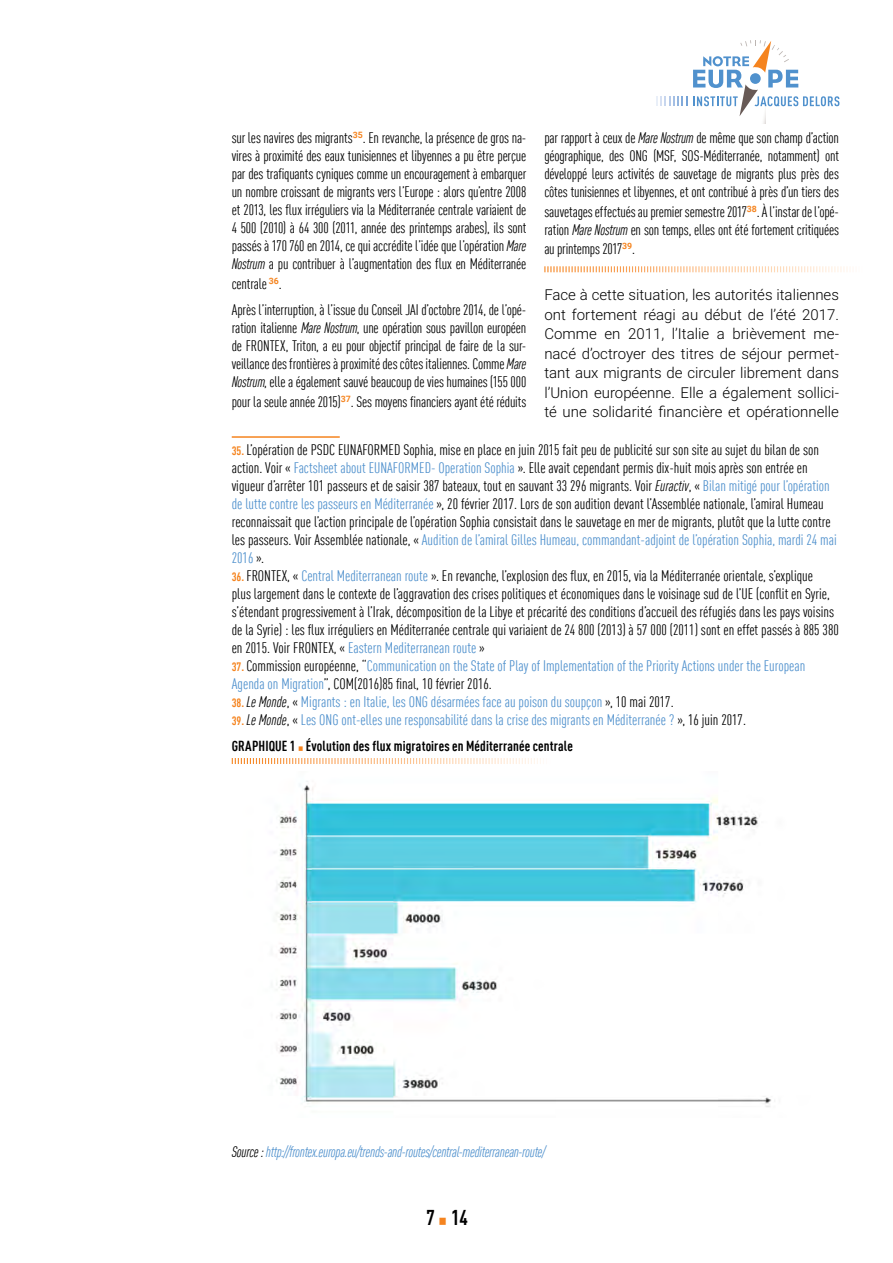
<style>
.page{position:relative;width:893px;height:1263px;background:#fff}
.page>*{position:absolute;margin:0;border:0;box-sizing:border-box;transform-origin:0 0}
.t1{font:700 condensed 21px "DIN Offc Pro";color:#000}
.t2{font:condensed 15px/18px "DIN Offc Pro";color:#000}
.t3{font:condensed 15px/18px "DIN Offc Pro";color:#5091cd}
.t4{font:300 15px/19.5px "Roboto";color:#000;text-align:justify}
.t5{font:italic condensed 15px "DIN Offc Pro";letter-spacing:-.02em;color:#5091cd}
.t6{font:700 condensed 14.25px "DIN Offc Pro";letter-spacing:.01em;color:#000}
.s1{font-style:italic}
.s2{font-weight:700;font-size:12px;color:#f5841f}
.s3{color:#5091cd}
.s4{color:#000}
.s5{font-style:italic;color:#000}
.s6{font-family:"DejaVu Serif Condensed";font-weight:400;font-stretch:normal;font-size:9px;color:#f5841f}
.s7{font-family:"DejaVu Serif Condensed";font-weight:400;font-stretch:normal;font-size:14.25px;color:#f5841f}
</style>
<div class="page">
<svg style="left:656px;top:96px;width:31px;height:10px"></svg>
<svg style="left:693px;top:40px;width:146px;height:76px"></svg>
<hr style="left:232px;top:436px;width:108px;height:2px;background:#f5841f">
<svg style="left:544px;top:266px;width:304px;height:6px"></svg>
<svg style="left:232px;top:758px;width:309px;height:6px"></svg>
<img style="left:273px;top:781px;width:498px;height:326px">
<p class="t2" style="left:232px;top:128px;width:296px;text-align:justify">sur les navires des migrants<sup>35</sup>. En revanche, la présence de gros na&shy;vires à proximité des eaux tunisiennes et libyennes a pu être perçue par des trafiquants cyniques comme un encouragement à embarquer un nombre croissant de migrants vers l’Europe : alors qu’entre 2008 et 2013, les flux irréguliers via la Méditerranée centrale variaient de 4 500 (2010) à 64 300 (2011, année des printemps arabes), ils sont passés à 170 760 en 2014, ce qui accrédite l’idée que l’opération <span class="s1">Mare Nostrum</span> a pu contribuer à l’augmentation des flux en Méditerranée</p>
<p class="t2" style="left:232px;top:269px;width:296px;line-height:26.5px">centrale <sup>36</sup>.<br>Après l’interruption, à l’issue du Conseil JAI d’octobre 2014, de l’opé-</p>
<p class="t2" style="left:232px;top:318px;width:296px;text-align:justify">ration italienne <span class="s1">Mare Nostrum</span>, une opération sous pavillon européen de FRONTEX, Triton, a eu pour objectif principal de faire de la sur&shy;veillance des frontières à proximité des côtes italiennes. Comme <span class="s1">Mare Nostrum</span>, elle a également sauvé beaucoup de vies humaines (155 000</p>
<p class="t2" style="left:232px;top:391px;width:296px">pour la seule année 2015)<sup>37</sup>. Ses moyens financiers ayant été réduits</p>
<p class="t2" style="left:232px;top:440px;width:607px"><span class="s2">35.</span> L’opération de PSDC EUNAFORMED Sophia, mise en place en juin 2015 fait peu de publicité sur son site au sujet du bilan de son action. Voir « <span class="s3">Factsheet about EUNAFORMED- Operation Sophia</span> ». Elle avait cependant permis dix-huit mois après son entrée en vigueur d’arrêter 101 passeurs et de saisir 387 bateaux, tout en sauvant 33 296 migrants. Voir <span class="s1">Euractiv</span>, « <span class="s3">Bilan mitigé pour l’opération de lutte contre les passeurs en Méditerranée</span> », 20 février 2017. Lors de son audition devant l’Assemblée nationale, l’amiral Humeau reconnaissait que l’action principale de l’opération Sophia consistait dans le sauvetage en mer de migrants, plutôt que la lutte contre les passeurs. Voir Assemblée nationale, « <span class="s3">Audition de l’amiral Gilles Humeau, commandant-adjoint de l’opération Sophia, mardi 24 mai 2016</span> ».</p>
<p class="t2" style="left:232px;top:566px;width:609px"><span class="s2">36.</span> FRONTEX, « <span class="s3">Central Mediterranean route</span> ». En revanche, l’explosion des flux, en 2015, via la Méditerranée orientale, s’explique<br>plus largement dans le contexte de l’aggravation des crises politiques et économiques dans le voisinage sud de l’UE (conflit en Syrie, s’étendant progressivement à l’Irak, décomposition de la Libye et précarité des conditions d’accueil des réfugiés dans les pays voisins de la Syrie) : les flux irréguliers en Méditerranée centrale qui variaient de 24 800 (2013) à 57 000 (2011) sont en effet passés à 885 380 en 2015. Voir FRONTEX, « <span class="s3">Eastern Mediterranean route</span> »</p>
<p class="t3" style="left:232px;top:656px;width:575px"><span class="s2">37.</span> <span class="s4">Commission européenne, “</span>Communication on the State of Play of Implementation of the Priority Actions under the European<br>Agenda on Migration<span class="s4">”, COM(2016)85 final, 10 février 2016.</span></p>
<p class="t3" style="left:232px;top:692px;width:443px"><span class="s2">38.</span> <span class="s5">Le Monde</span><span class="s4">, «</span> Migrants : en Italie, les ONG désarmées face au poison du soupçon <span class="s4">», 10 mai 2017.</span></p>
<p class="t3" style="left:232px;top:710px;width:516px"><span class="s2">39.</span> <span class="s5">Le Monde</span><span class="s4">, «</span> Les ONG ont-elles une responsabilité dans la crise des migrants en Méditerranée ? <span class="s4">», 16 juin 2017.</span></p>
<p class="t2" style="left:544px;top:128px;width:296px;text-align:justify">par rapport à ceux de <span class="s1">Mare Nostrum</span> de même que son champ d’action géographique, des ONG (MSF, SOS-Méditerranée, notamment) ont développé leurs activités de sauvetage de migrants plus près des côtes tunisiennes et libyennes, et ont contribué à près d’un tiers des</p>
<p class="t2" style="left:544px;top:201px;width:296px">sauvetages effectués au premier semestre 2017<sup>38</sup>. À l’instar de l’opé&shy;ration <span class="s1">Mare Nostrum</span> en son temps, elles ont été fortement critiquées</p>
<p class="t2" style="left:544px;top:239px;width:92px">au printemps 2017<sup>39</sup>.</p>
<p class="t4" style="left:544px;top:285px;width:296px">Face à cette situation, les autorités italiennes ont fortement réagi au début de l’été 2017.<br>Comme en 2011, l’Italie a brièvement me&shy;nacé d’octroyer des titres de séjour permet&shy;tant aux migrants de circuler librement dans l’Union européenne. Elle a également sollici&shy;té une solidarité financière et opérationnelle</p>
<p class="t6" style="left:232px;top:735px;width:343px">GRAPHIQUE 1 <span class="s6">▪</span> Évolution des flux migratoires en Méditerranée centrale</p>
<p class="t5" style="left:232px;top:1141px;width:315px"><span class="s4">Source :</span> http://frontex.europa.eu/trends-and-routes/central-mediterranean-route/</p>
<h1 class="t1" style="left:426px;top:1202px;width:43px">7 <span class="s7">▪</span> 14</h1>
</div>
